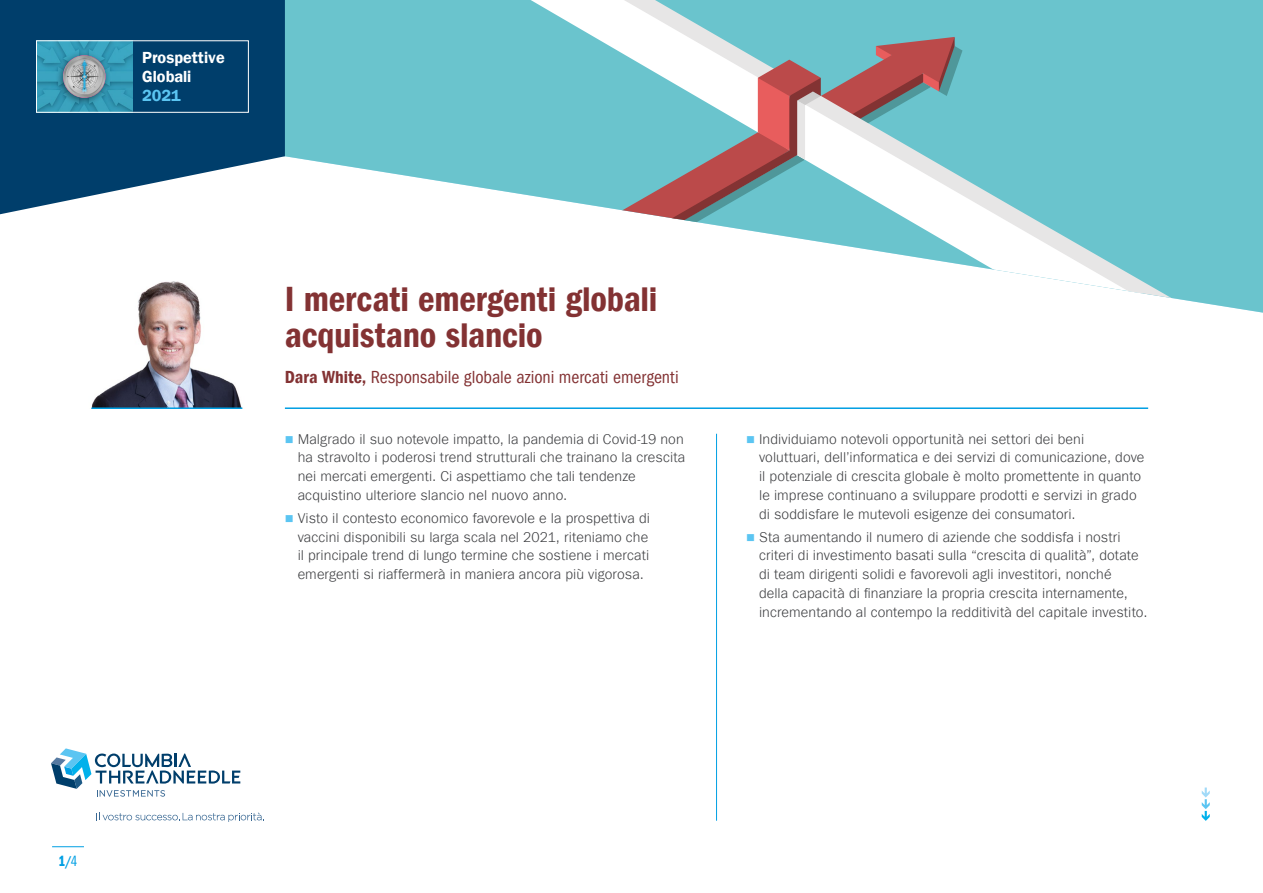
<style>
.page{position:relative;width:1263px;height:893px;background:#fff}
.page>*{position:absolute;margin:0;border:0;box-sizing:border-box;transform-origin:0 0}
.t1{font:36px/36px "ITC Frank Gofor Ameriprise Dm Cn";letter-spacing:-.005em;color:#833233}
.t2{font:condensed 18px "ITC Frank Gofor Ameriprise";color:#833233}
.t3{font:16.2px/19px "ITC Frank Gofor Ameriprise Dm";color:#fff}
.t4{font:16.2px "ITC Frank Gofor Ameriprise Dm";color:#5bc5f2}
.t5{font:15px "ITC Frank Gofor Ameriprise Dm Cm";color:#009fe3}
.t6{font:300 14.25px/18.8px "ITC Frank Gofor Ameriprise";letter-spacing:.005em;color:#393a3d}
.s1{font-family:"ITC Frank Gofor Ameriprise Dm Cn";font-stretch:normal}
.s2{font-family:"ITC Frank Gofor Ameriprise Bk Cm"}
</style>
<div class="page">
<hr style="left:52px;top:846px;width:32px;height:1px;background:#009fe3">
<hr style="left:285px;top:407px;width:863px;height:2px;background:#009fe3">
<hr style="left:716px;top:434px;width:1px;height:387px;background:#009fe3">
<svg style="left:1202px;top:787px;width:8px;height:34px"></svg>
<img style="left:91px;top:313px;width:152px;height:95px">
<svg style="left:0;top:214px;width:200px;height:99px"></svg>
<div style="left:285px;top:0;width:170px;height:173px;background:#6ac4cd"></div>
<svg style="left:455px;top:0;width:808px;height:313px;fill:#6ac4cd"></svg>
<svg style="left:684px;top:37px;width:278px;height:185px"></svg>
<svg style="left:389px;top:78px;width:432px;height:235px"></svg>
<svg style="left:0;top:0;width:285px;height:214px;fill:#003e6b"></svg>
<img style="left:38px;top:42px;width:94px;height:69px">
<div style="left:55px;top:50px;width:57px;height:56px;background:#000;opacity:.5"></div>
<img style="left:63px;top:55px;width:43px;height:43px;border-radius:21px">
<div style="left:36px;top:40px;width:213px;height:73px;border:1px solid #fff"></div>
<hr style="left:91px;top:407px;width:151px;height:2px;background:#009fe3">
<svg style="left:51px;top:748px;width:189px;height:49px"></svg>
<svg style="left:99px;top:813px;width:165px;height:9px"></svg>
<p class="t3" style="left:142px;top:48px;width:84px">Prospettive<br>Globali</p>
<p class="t4" style="left:142px;top:86px;width:40px">2021</p>
<h1 class="t1" style="left:285px;top:281px;width:374px">I mercati emergenti globali acquistano slancio</h1>
<p class="t2" style="left:285px;top:367px;width:395px"><span class="s1">Dara White,</span> Responsabile globale azioni mercati emergenti</p>
<p class="t6" style="left:298px;top:429px;width:389px">Malgrado il suo notevole impatto, la pandemia di Covid-19 non ha stravolto i poderosi trend strutturali che trainano la crescita nei mercati emergenti. Ci aspettiamo che tali tendenze acquistino ulteriore slancio nel nuovo anno.</p>
<p class="t6" style="left:298px;top:509px;width:354px;text-align:justify">Visto il contesto economico favorevole e la prospettiva di vaccini disponibili su larga scala nel 2021, riteniamo che il principale trend di lungo termine che sostiene i mercati emergenti si riaffermerà in maniera ancora più vigorosa.</p>
<p class="t6" style="left:759px;top:429px;width:387px">Individuiamo notevoli opportunità nei settori dei beni voluttuari, dell’informatica e dei servizi di comunicazione, dove il potenziale di crescita globale è molto promettente in quanto le imprese continuano a sviluppare prodotti e servizi in grado di soddisfare le mutevoli esigenze dei consumatori.</p>
<p class="t6" style="left:759px;top:527px;width:390px">Sta aumentando il numero di aziende che soddisfa i nostri criteri di investimento basati sulla “crescita di qualità”, dotate di team dirigenti solidi e favorevoli agli investitori, nonché<br>della capacità di finanziare la propria crescita internamente, incrementando al contempo la redditività del capitale investito.</p>
<p class="t5" style="left:59px;top:853px;width:20px">1/<span class="s2">4</span></p>
</div>
